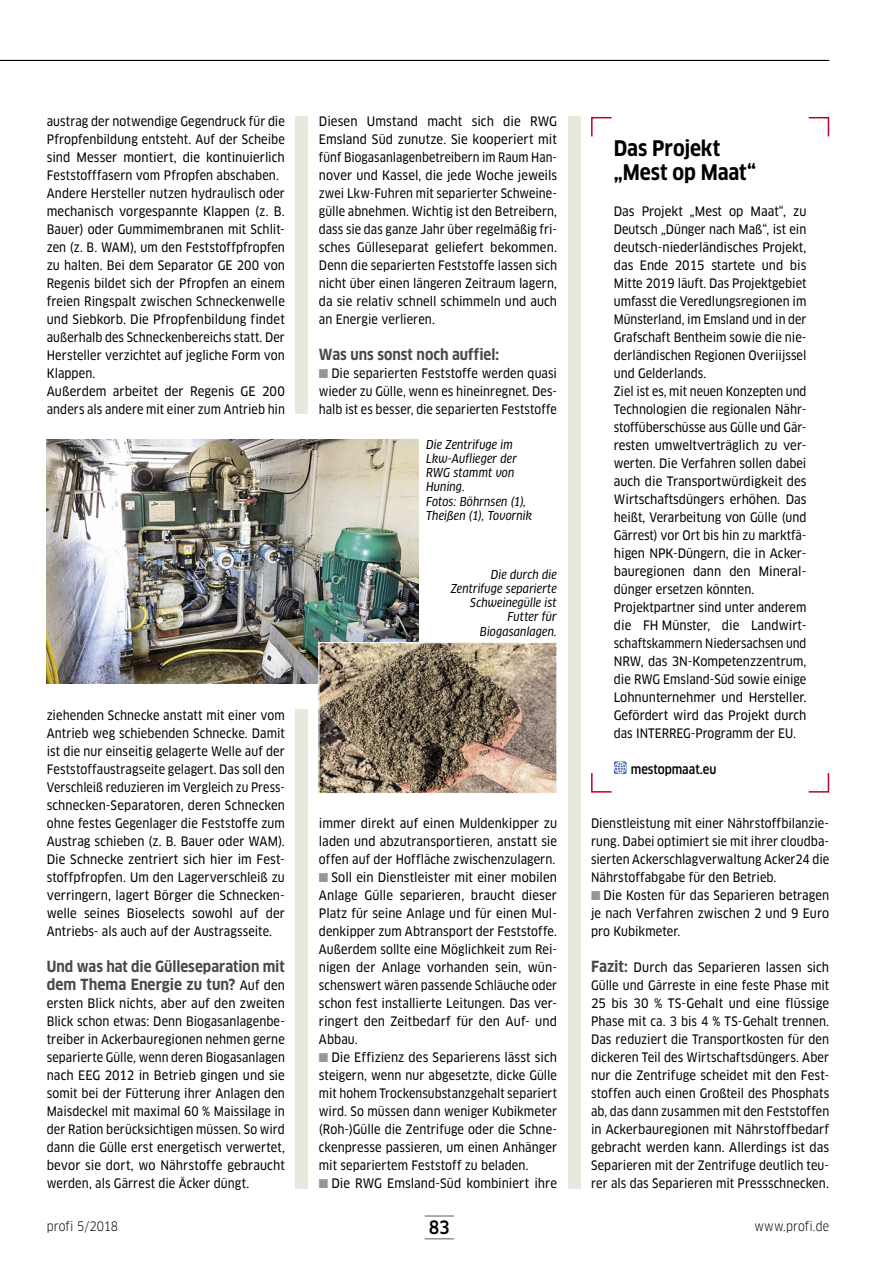
<style>
.page{position:relative;width:893px;height:1263px;background:#fff}
.page>*{position:absolute;margin:0;border:0;box-sizing:border-box;transform-origin:0 0}
.Kasten_Überschrift{font:700 condensed 21px/24px "Clan OT";letter-spacing:-.005em;color:#000}
.t1{font:500 condensed 18px "Clan OT";color:#000}
.Fließtext{font:700 condensed 15px/18px "Clan OT";color:#484848}
.Fließtext-2{font:12.75px/18px "Clan OT Narrow News";letter-spacing:.005em;color:#000;text-align:justify}
.KastenPU_Fließtext{font:12.75px/18px "Clan OT Narrow News";color:#000;text-align:justify}
.KastenPU_Fließtext-2{font:12.75px/18px "Clan OT Narrow News";color:#000;scale:.95 1}
.t2{font:condensed 12.75px "Clan OT";letter-spacing:.005em;color:#000}
.KastenPU_Fließtext-3{font:500 condensed 12.75px "Clan OT";color:#000}
.BU{font:italic 12px/14.2px "Clan OT Narr News";letter-spacing:.01em;color:#000;scale:.95 1}
.s1{font-family:"Clan OT Narrow News";font-weight:400;font-stretch:normal;font-size:12.75px;color:#000}
.s2{color:#9c948e}
.s3{font-family:"Clan OT";font-weight:700;font-stretch:condensed;font-size:15px;color:#484848}
</style>
<div class="page">
<div style="left:568px;top:117px;width:12px;height:1072px;background:#e9e8de"></div>
<div style="left:296px;top:117px;width:12px;height:297px;background:#e9e8de"></div>
<div style="left:296px;top:710px;width:12px;height:479px;background:#e9e8de"></div>
<img style="left:47px;top:439px;width:372px;height:244px">
<img style="left:320px;top:644px;width:235px;height:148px">
<div style="left:318px;top:642px;width:239px;height:152px;border:1px solid #fff"></div>
<hr style="left:425px;top:1215px;width:29px;height:2px;background:#939393">
<svg style="left:425px;top:1238px;width:29px;height:1px"></svg>
<hr style="left:0;top:60px;width:829px;height:1px;background:#000">
<p class="Fließtext-2" style="left:47px;top:112px;width:240px">austrag der notwendige Gegendruck für die Pfropfenbildung entsteht. Auf der Scheibe sind Messer montiert, die kontinuierlich Feststofffasern vom Pfropfen abschaben.</p>
<p class="Fließtext-2" style="left:47px;top:184px;width:240px">Andere Hersteller nutzen hydraulisch oder mechanisch vorgespannte Klappen (z. B.<br>Bauer) oder Gummimembranen mit Schlit&shy;zen (z. B. WAM), um den Feststoffpfropfen zu halten. Bei dem Separator GE 200 von Regenis bildet sich der Pfropfen an einem freien Ringspalt zwischen Schneckenwelle und Siebkorb. Die Pfropfenbildung findet außerhalb des Schneckenbereichs statt. Der Hersteller verzichtet auf jegliche Form von Klappen.</p>
<p class="Fließtext-2" style="left:47px;top:382px;width:240px">Außerdem arbeitet der Regenis GE 200 anders als andere mit einer zum Antrieb hin</p>
<p class="Fließtext-2" style="left:47px;top:706px;width:240px">ziehenden Schnecke anstatt mit einer vom Antrieb weg schiebenden Schnecke. Damit ist die nur einseitig gelagerte Welle auf der Feststoffaustragseite gelagert. Das soll den Verschleiß reduzieren im Vergleich zu Press&shy;schnecken-Separatoren, deren Schnecken ohne festes Gegenlager die Feststoffe zum Austrag schieben (z. B. Bauer oder WAM).<br>Die Schnecke zentriert sich hier im Fest&shy;stoffpfropfen. Um den Lagerverschleiß zu verringern, lagert Börger die Schnecken&shy;welle seines Bioselects sowohl auf der Antriebs- als auch auf der Austragsseite.</p>
<p class="Fließtext" style="left:47px;top:958px;width:240px">Und was hat die Gülleseparation mit dem Thema Energie zu tun? <span class="s1">Auf den</span></p>
<p class="Fließtext-2" style="left:47px;top:994px;width:240px">ersten Blick nichts, aber auf den zweiten Blick schon etwas: Denn Biogasanlagenbe&shy;treiber in Ackerbauregionen nehmen gerne separierte Gülle, wenn deren Biogasanlagen nach EEG 2012 in Betrieb gingen und sie somit bei der Fütterung ihrer Anlagen den Maisdeckel mit maximal 60 % Maissilage in der Ration berücksichtigen müssen. So wird dann die Gülle erst energetisch verwertet, bevor sie dort, wo Nährstoffe gebraucht werden, als Gärrest die Äcker düngt.</p>
<p class="Fließtext-2" style="left:319px;top:112px;width:240px">Diesen Umstand macht sich die RWG Emsland Süd zunutze. Sie kooperiert mit fünf Biogasanlagenbetreibern im Raum Han&shy;nover und Kassel, die jede Woche jeweils zwei Lkw-Fuhren mit separierter Schweine&shy;gülle abnehmen. Wichtig ist den Betreibern, dass sie das ganze Jahr über regelmäßig fri&shy;sches Gülleseparat geliefert bekommen.<br>Denn die separierten Feststoffe lassen sich nicht über einen längeren Zeitraum lagern, da sie relativ schnell schimmeln und auch an Energie verlieren.</p>
<p class="Fließtext" style="left:319px;top:346px;width:182px">Was uns sonst noch auffiel:</p>
<p class="Fließtext-2" style="left:319px;top:364px;width:240px"><span class="s2">■■</span> Die separierten Feststoffe werden quasi wieder zu Gülle, wenn es hineinregnet. Des&shy;halb ist es besser, die separierten Feststoffe</p>
<p class="BU" style="left:426px;top:437px;width:97px">Die Zentrifuge im<br>Lkw-Auflieger der<br>RWG stammt von<br>Huning.</p>
<p class="BU" style="left:426px;top:494px;width:113px">Fotos: Böhrnsen (1),<br>Theißen (1), Tovornik</p>
<p class="BU" style="left:451px;top:567px;width:113px;text-align:right">Die durch die<br>Zentrifuge separierte<br>Schweinegülle ist<br>Futter für<br>Biogasanlagen.</p>
<p class="Fließtext-2" style="left:319px;top:814px;width:240px">immer direkt auf einen Muldenkipper zu laden und abzutransportieren, anstatt sie offen auf der Hoffläche zwischenzulagern.</p>
<p class="Fließtext-2" style="left:319px;top:868px;width:240px"><span class="s2">■■</span> Soll ein Dienstleister mit einer mobilen Anlage Gülle separieren, braucht dieser Platz für seine Anlage und für einen Mul&shy;denkipper zum Abtransport der Feststoffe.<br>Außerdem sollte eine Möglichkeit zum Rei&shy;nigen der Anlage vorhanden sein, wün&shy;schenswert wären passende Schläuche oder schon fest installierte Leitungen. Das ver&shy;ringert den Zeitbedarf für den Auf- und Abbau.</p>
<p class="Fließtext-2" style="left:319px;top:1048px;width:240px"><span class="s2">■■</span> Die Effizienz des Separierens lässt sich steigern, wenn nur abgesetzte, dicke Gülle mit hohem Trockensubstanzgehalt separiert wird. So müssen dann weniger Kubikmeter (Roh-)Gülle die Zentrifuge oder die Schne&shy;ckenpresse passieren, um einen Anhänger mit separiertem Feststoff zu beladen.</p>
<p class="Fließtext-2" style="left:319px;top:1174px;width:240px"><span class="s2">■■</span> Die RWG Emsland-Süd kombiniert ihre</p>
<p class="Kasten_Überschrift" style="left:614px;top:137px;width:144px">Das Projekt „Mest op Maat“</p>
<p class="KastenPU_Fließtext" style="left:614px;top:202px;width:194px">Das Projekt „Mest op Maat“, zu Deutsch „Dünger nach Maß“, ist ein deutsch-niederländisches Projekt, das Ende 2015 startete und bis Mitte 2019 läuft. Das Projektgebiet umfasst die Veredlungsregionen im Münsterland, im Emsland und in der Grafschaft Bentheim sowie die nie&shy;derländischen Regionen Overiijssel und Gelderlands.</p>
<p class="KastenPU_Fließtext-2" style="left:614px;top:382px;width:204px">Ziel ist es, mit neuen Konzepten und Technologien die regionalen Nähr&shy;stoffüberschüsse aus Gülle und Gär&shy;resten umweltverträglich zu ver&shy;werten. Die Verfahren sollen dabei auch die Transportwürdigkeit des Wirtschaftsdüngers erhöhen. Das heißt, Verarbeitung von Gülle (und Gärrest) vor Ort bis hin zu marktfä&shy;higen NPK-Düngern, die in Acker&shy;bauregionen dann den Mineral&shy;dünger ersetzen könnten.</p>
<p class="KastenPU_Fließtext" style="left:614px;top:598px;width:194px">Projektpartner sind unter anderem die FH Münster, die Landwirt&shy;schaftskammern Niedersachsen und NRW, das 3N-Kompetenzzentrum, die RWG Emsland-Süd sowie einige Lohnunternehmer und Hersteller.<br>Gefördert wird das Projekt durch das INTERREG-Programm der EU.</p>
<p class="KastenPU_Fließtext-3" style="left:631px;top:762px;width:87px">mestopmaat.eu</p>
<p class="Fließtext-2" style="left:591px;top:814px;width:240px">Dienstleistung mit einer Nährstoffbilanzie&shy;rung. Dabei optimiert sie mit ihrer cloudba&shy;sierten Ackerschlagverwaltung Acker24 die Nährstoffabgabe für den Betrieb.</p>
<p class="Fließtext-2" style="left:591px;top:886px;width:240px"><span class="s2">■■</span> Die Kosten für das Separieren betragen je nach Verfahren zwischen 2 und 9 Euro pro Kubikmeter.</p>
<p class="Fließtext-2" style="left:591px;top:958px;width:240px"><span class="s3">Fazit:</span> Durch das Separieren lassen sich Gülle und Gärreste in eine feste Phase mit 25 bis 30 % TS-Gehalt und eine flüssige Phase mit ca. 3 bis 4 % TS-Gehalt trennen.<br>Das reduziert die Transportkosten für den dickeren Teil des Wirtschaftsdüngers. Aber nur die Zentrifuge scheidet mit den Fest&shy;stoffen auch einen Großteil des Phosphats ab, das dann zusammen mit den Feststoffen in Ackerbauregionen mit Nährstoffbedarf gebracht werden kann. Allerdings ist das Separieren mit der Zentrifuge deutlich teu&shy;rer als das Separieren mit Pressschnecken.</p>
<p class="t2" style="left:47px;top:1218px;width:73px">profi 5/2018</p>
<h2 class="t1" style="left:429px;top:1217px;width:22px">83</h2>
<p class="t2" style="left:754px;top:1218px;width:76px">www.profi.de</p>
</div>
